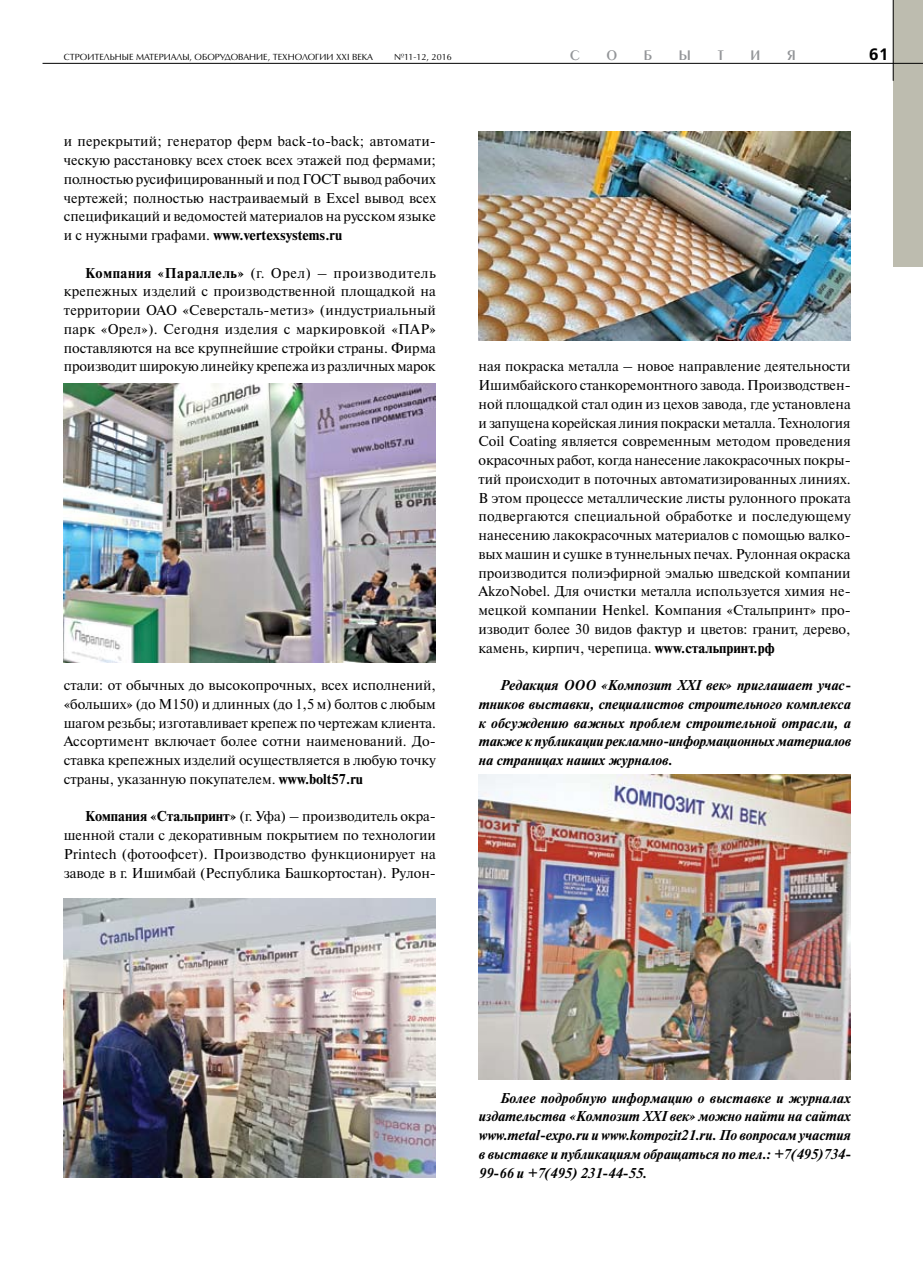
<style>
.page{position:relative;width:923px;height:1263px;background:#fff}
.page>*{position:absolute;margin:0;border:0;box-sizing:border-box;transform-origin:0 0}
.t1{font:700 16.5px "Free Set C";color:#000}
.t2{font:14.55px "Penta Demi";color:#939598}
.t3{font:14.25px/18.8px "Newton C";color:#000;text-align:justify}
.t4{font:italic 700 14.25px/18.8px "Newton C";color:#000;text-align:justify}
.t5{font:9px "AG Opus";color:#000}
.s1{font-weight:700}
</style>
<div class="page">
<div style="left:893px;top:0;width:30px;height:267px;background:#bdbcaf"></div>
<img style="left:64px;top:383px;width:372px;height:279px">
<img style="left:64px;top:899px;width:372px;height:279px">
<img style="left:479px;top:775px;width:371px;height:304px">
<img style="left:478px;top:132px;width:372px;height:209px">
<hr style="left:893px;top:0;width:1px;height:81px;background:#000">
<hr style="left:43px;top:63px;width:880px;height:1px;background:#000">
<p class="t5" style="left:64px;top:51px;width:311px">СТРОИТЕЛЬНЫЕ МАТЕРИАЛЫ, ОБОРУДОВАНИЕ, ТЕХНОЛОГИИ XXI ВЕКА</p>
<p class="t5" style="left:394px;top:51px;width:59px">№11-12, 2016</p>
<p class="t2" style="left:570px;top:48px;width:33px">события</p>
<p class="t1" style="left:868px;top:45px;width:22px">61</p>
<p class="t3" style="left:64px;top:132px;width:374px">и перекрытий; генератор ферм back-to-back; автомати&shy;ческую расстановку всех стоек всех этажей под фермами; полностью русифицированный и под ГОСТ вывод рабочих чертежей; полностью настраиваемый в Excel вывод всех спецификаций и ведомостей материалов на русском языке и с нужными графами. <span class="s1">www.vertexsystems.ru</span></p>
<p class="t3" style="left:64px;top:263px;width:374px;text-indent:21px"><span class="s1">Компания «Параллель»</span> (г. Орел) – производитель крепежных изделий с производственной площадкой на территории ОАО «Северсталь-метиз» (индустриальный парк «Орел»). Сегодня изделия с маркировкой «ПАР» поставляются на все крупнейшие стройки страны. Фирма производит широкую линейку крепежа из различных марок</p>
<p class="t3" style="left:64px;top:676px;width:374px">стали: от обычных до высокопрочных, всех исполнений, «больших» (до М150) и длинных (до 1,5 м) болтов с любым шагом резьбы; изготавливает крепеж по чертежам клиента.<br>Ассортимент включает более сотни наименований. До&shy;ставка крепежных изделий осуществляется в любую точку страны, указанную покупателем. <span class="s1">www.bolt57.ru</span></p>
<p class="t3" style="left:64px;top:807px;width:374px;text-indent:21px"><span class="s1">Компания «Стальпринт»</span> (г. Уфа) – производитель окра&shy;шенной стали с декоративным покрытием по технологии Printech (фотоофсет). Производство функционирует на заводе в г. Ишимбай (Республика Башкортостан). Рулон-</p>
<p class="t3" style="left:478px;top:357px;width:374px">ная покраска металла – новое направление деятельности Ишимбайского станкоремонтного завода. Производствен&shy;ной площадкой стал один из цехов завода, где установлена и запущена корейская линия покраски металла. Технология Coil Coating является современным методом проведения окрасочных работ, когда нанесение лакокрасочных покры&shy;тий происходит в поточных автоматизированных линиях.<br>В этом процессе металлические листы рулонного проката подвергаются специальной обработке и последующему нанесению лакокрасочных материалов с помощью валко&shy;вых машин и сушке в туннельных печах. Рулонная окраска производится полиэфирной эмалью шведской компании AkzoNobel. Для очистки металла используется химия не&shy;мецкой компании Henkel. Компания «Стальпринт» про&shy;изводит более 30 видов фактур и цветов: гранит, дерево, камень, кирпич, черепица. <span class="s1">www.стальпринт.рф</span></p>
<p class="t4" style="left:478px;top:676px;width:374px;text-indent:21px">Редакция ООО «Композит XXI век» приглашает учас&shy;тников выставки, специалистов строительного комплекса к обсуждению важных проблем строительной отрасли, а также к публикации рекламно-информационных материалов на страницах наших журналов.</p>
<p class="t4" style="left:478px;top:1088px;width:374px;text-indent:21px">Более подробную информацию о выставке и журналах издательства «Композит XXI век» можно найти на сайтах www.metal-expo.ru и www.kompozit21.ru. По вопросам участия в выставке и публикациям обращаться по тел.: +7(495)734- 99-66 и +7(495) 231-44-55.</p>
</div>
